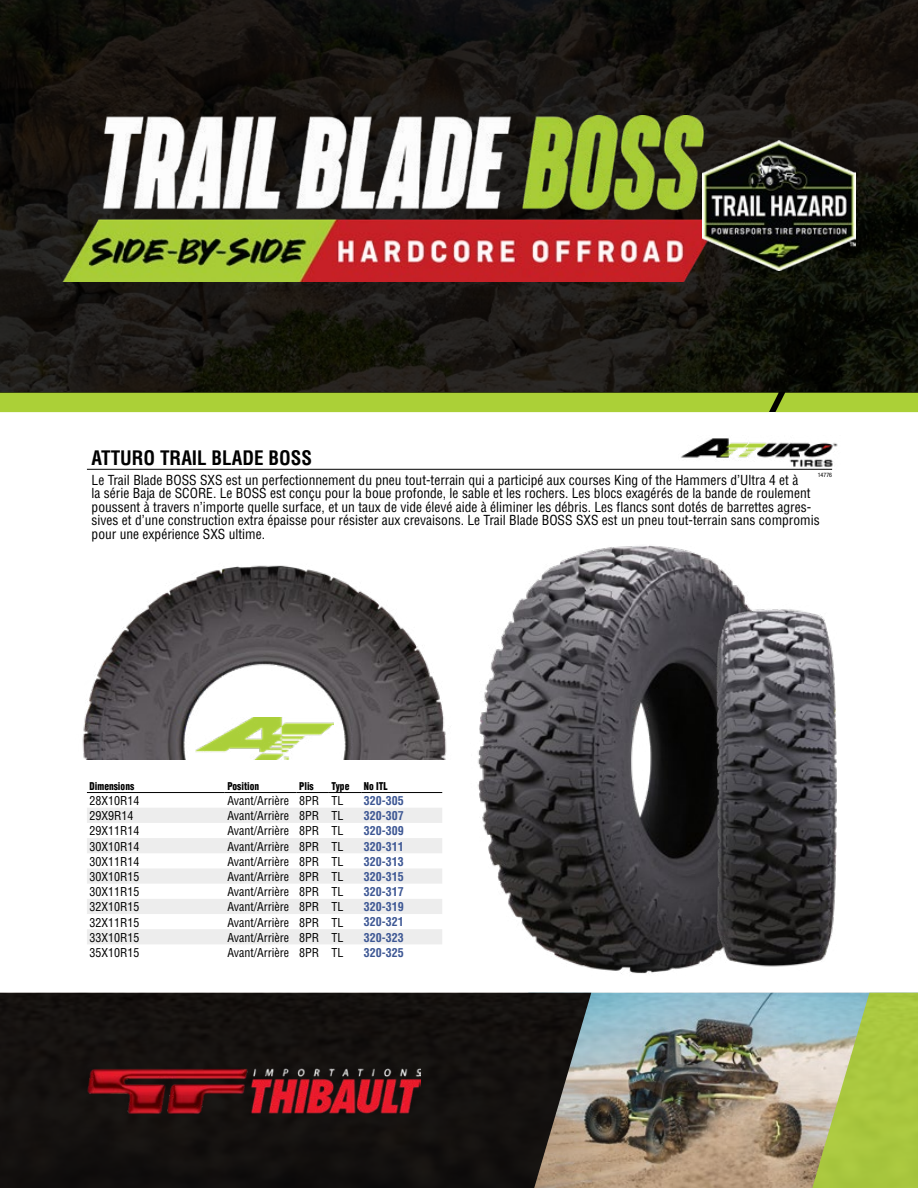
<style>
.page{position:relative;width:918px;height:1188px;background:#fff}
.page>*{position:absolute;margin:0;border:0;box-sizing:border-box;transform-origin:0 0}
.t1{font:700 condensed 19.5px "Helvetica";color:#000}
.t2{font:condensed 13.5px/13.5px "Helvetica";color:#000}
.t3{font:condensed 12px "Helvetica";color:#000}
.t4{font:700 condensed 12px "Helvetica";color:#3d5794}
.t5{font:900 condensed 10.5px "Helvetica";color:#000;scale:.9 1}
.t6{font:condensed 6px "Helvetica Neue";color:#000}
</style>
<div class="page">
<img style="left:82px;top:565px;width:317px;height:194px">
<img style="left:399px;top:545px;width:344px;height:429px">
<img style="left:685px;top:594px;width:152px;height:380px">
<svg style="left:87px;top:808px;width:355px;height:136px;fill:#ededed"></svg>
<hr style="left:87px;top:792px;width:138px;height:1px;background:#000">
<hr style="left:225px;top:792px;width:71px;height:1px;background:#000">
<hr style="left:296px;top:792px;width:33px;height:1px;background:#000">
<hr style="left:329px;top:792px;width:32px;height:1px;background:#000">
<hr style="left:361px;top:792px;width:81px;height:1px;background:#000">
<hr style="left:87px;top:469px;width:745px;height:1px;background:#000">
<svg style="left:0;top:0;width:918px;height:393px;background:#16140f"></svg>
<img style="left:0;top:993px;width:918px;height:195px">
<img style="left:87px;top:1067px;width:334px;height:47px">
<img style="left:670px;top:438px;width:168px;height:32px">
<div style="left:0;top:393px;width:918px;height:19px;background:#abd037"></div>
<img style="left:63px;top:116px;width:656px;height:166px">
<img style="left:703px;top:141px;width:152px;height:129px">
<img style="left:196px;top:717px;width:137px;height:42px">
<h1 class="t1" style="left:92px;top:445px;width:222px">ATTURO TRAIL BLADE BOSS</h1>
<p class="t2" style="left:92px;top:473px;width:730px">Le Trail Blade BOSS SXS est un perfectionnement du pneu tout-terrain qui a participé aux courses King of the Hammers d’Ultra 4 et à<br>la série Baja de SCORE. Le BOSS est conçu pour la boue profonde, le sable et les rochers. Les blocs exagérés de la bande de roulement poussent à travers n’importe quelle surface, et un taux de vide élevé aide à éliminer les débris. Les flancs sont dotés de barrettes agres&shy;sives et d’une construction extra épaisse pour résister aux crevaisons. Le Trail Blade BOSS SXS est un pneu tout-terrain sans compromis pour une expérience SXS ultime.</p>
<p class="t6" style="left:818px;top:472px;width:16px">14776</p>
<p class="t5" style="left:90px;top:779px;width:51px">Dimensions</p>
<p class="t5" style="left:227px;top:779px;width:37px">Position</p>
<p class="t5" style="left:299px;top:779px;width:18px">Plis</p>
<p class="t5" style="left:332px;top:779px;width:21px">Type</p>
<p class="t5" style="left:364px;top:779px;width:28px">No ITL</p>
<p class="t3" style="left:90px;top:793px;width:52px">28X10R14</p>
<p class="t3" style="left:227px;top:793px;width:118px">Avant/Arrière 8PR TL</p>
<p class="t4" style="left:364px;top:793px;width:41px">320-305</p>
<p class="t3" style="left:90px;top:808px;width:46px">29X9R14</p>
<p class="t3" style="left:227px;top:808px;width:118px">Avant/Arrière 8PR TL</p>
<p class="t4" style="left:364px;top:808px;width:41px">320-307</p>
<p class="t3" style="left:90px;top:824px;width:52px">29X11R14</p>
<p class="t3" style="left:227px;top:824px;width:118px">Avant/Arrière 8PR TL</p>
<p class="t4" style="left:364px;top:823px;width:41px">320-309</p>
<p class="t3" style="left:90px;top:839px;width:52px">30X10R14</p>
<p class="t3" style="left:227px;top:839px;width:118px">Avant/Arrière 8PR TL</p>
<p class="t4" style="left:364px;top:839px;width:41px">320-311</p>
<p class="t3" style="left:90px;top:854px;width:52px">30X11R14</p>
<p class="t3" style="left:227px;top:854px;width:118px">Avant/Arrière 8PR TL</p>
<p class="t4" style="left:364px;top:854px;width:41px">320-313</p>
<p class="t3" style="left:90px;top:869px;width:52px">30X10R15</p>
<p class="t3" style="left:227px;top:869px;width:118px">Avant/Arrière 8PR TL</p>
<p class="t4" style="left:364px;top:869px;width:41px">320-315</p>
<p class="t3" style="left:90px;top:884px;width:52px">30X11R15</p>
<p class="t3" style="left:227px;top:884px;width:118px">Avant/Arrière 8PR TL</p>
<p class="t4" style="left:364px;top:884px;width:41px">320-317</p>
<p class="t3" style="left:90px;top:899px;width:52px">32X10R15</p>
<p class="t3" style="left:227px;top:899px;width:118px">Avant/Arrière 8PR TL</p>
<p class="t4" style="left:364px;top:899px;width:41px">320-319</p>
<p class="t3" style="left:90px;top:915px;width:52px">32X11R15</p>
<p class="t3" style="left:227px;top:915px;width:118px">Avant/Arrière 8PR TL</p>
<p class="t4" style="left:364px;top:915px;width:41px">320-321</p>
<p class="t3" style="left:90px;top:930px;width:52px">33X10R15</p>
<p class="t3" style="left:227px;top:930px;width:118px">Avant/Arrière 8PR TL</p>
<p class="t4" style="left:364px;top:930px;width:41px">320-323</p>
<p class="t3" style="left:90px;top:945px;width:52px">35X10R15</p>
<p class="t3" style="left:227px;top:945px;width:118px">Avant/Arrière 8PR TL</p>
<p class="t4" style="left:364px;top:945px;width:41px">320-325</p>
</div>
